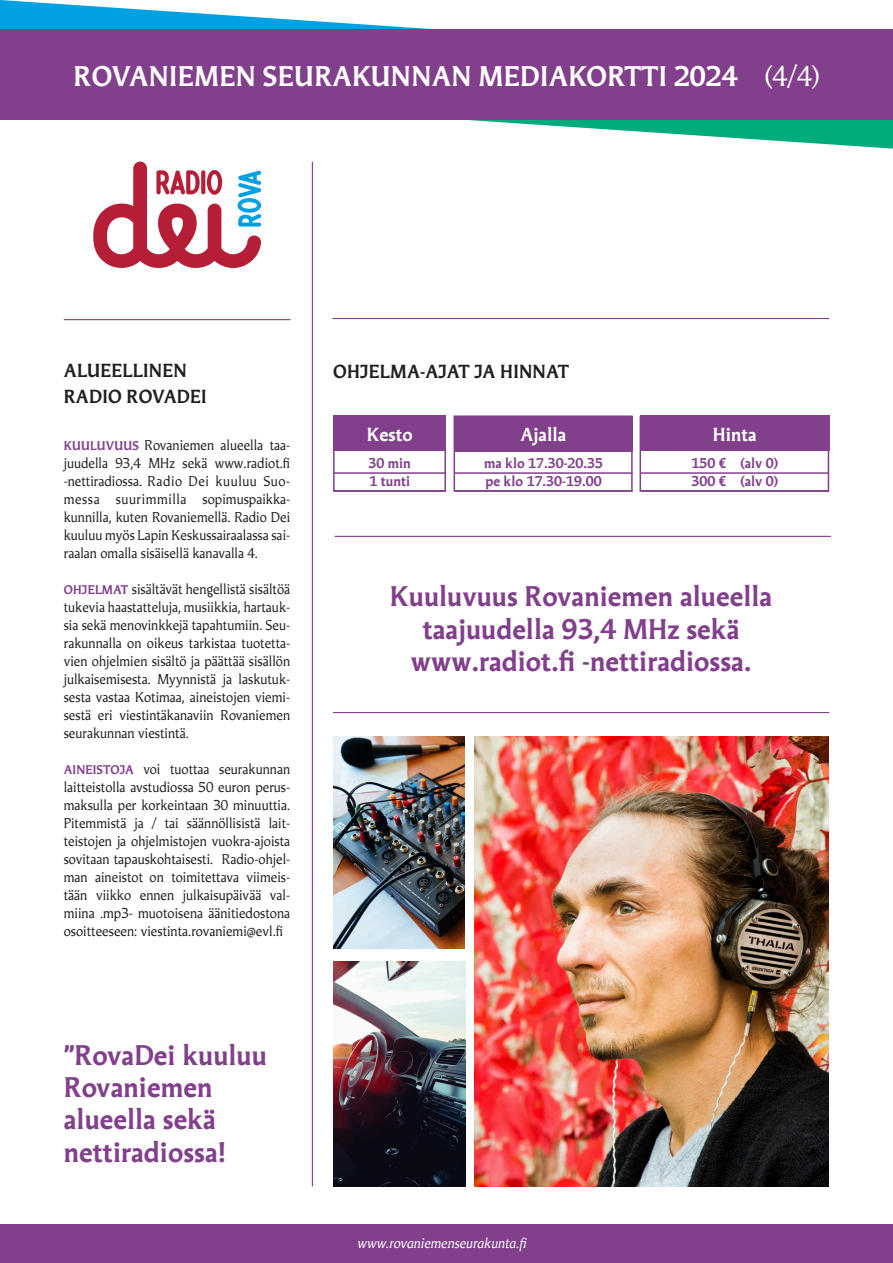
<style>
.page{position:relative;width:893px;height:1263px;background:#fff}
.page>*{position:absolute;margin:0;border:0;box-sizing:border-box;transform-origin:0 0}
.t1{font:700 27px/32.4px "Martti";color:#813f8c}
.t2{font:700 27px "Martti";letter-spacing:.015em;color:#fff}
.t3{font:700 18px/25.5px "Martti";letter-spacing:.015em;color:#231f20}
.t4{font:700 18px "Martti";color:#fff}
.t5{font:13.5px/18px "Martti";color:#231f20;text-align:justify}
.t6{font:700 13.5px/18px "Martti";color:#813f8c}
.t7{font:italic 13.5px "Martti";color:#fff}
.s1{font-weight:400}
.s2{font-weight:700;font-size:12px;color:#813f8c}
</style>
<div class="page">
<svg style="left:0;top:0;width:893px;height:149px"></svg>
<div style="left:0;top:30px;width:893px;height:90px;background:#813f8c"></div>
<div style="left:0;top:1225px;width:893px;height:38px;background:#813f8c"></div>
<hr style="left:312px;top:162px;width:1px;height:1024px;background:#813f8c">
<div style="left:333px;top:415px;width:113px;height:35px;background:#813f8c"></div>
<div style="left:333px;top:416px;width:113px;height:76px;border:2px solid #813f8c"></div>
<div style="left:454px;top:416px;width:179px;height:36px;background:#813f8c"></div>
<div style="left:454px;top:415px;width:179px;height:77px;border:2px solid #813f8c"></div>
<div style="left:640px;top:415px;width:189px;height:35px;background:#813f8c"></div>
<div style="left:639px;top:416px;width:190px;height:76px;border:2px solid #813f8c"></div>
<hr style="left:334px;top:472px;width:112px;height:2px;background:#813f8c">
<hr style="left:334px;top:490px;width:112px;height:2px;background:#813f8c">
<hr style="left:454px;top:472px;width:179px;height:2px;background:#813f8c">
<hr style="left:454px;top:490px;width:179px;height:2px;background:#813f8c">
<hr style="left:640px;top:472px;width:189px;height:2px;background:#813f8c">
<hr style="left:640px;top:490px;width:189px;height:2px;background:#813f8c">
<img style="left:474px;top:736px;width:355px;height:450px">
<img style="left:333px;top:736px;width:132px;height:213px">
<img style="left:334px;top:962px;width:132px;height:224px">
<svg style="left:93px;top:161px;width:169px;height:107px"></svg>
<hr style="left:333px;top:712px;width:496px;height:1px;background:#813f8c">
<hr style="left:335px;top:536px;width:496px;height:1px;background:#813f8c">
<hr style="left:64px;top:319px;width:227px;height:1px;background:#813f8c">
<hr style="left:333px;top:318px;width:496px;height:1px;background:#813f8c">
<h1 class="t2" style="left:73px;top:58px;width:748px">ROVANIEMEN SEURAKUNNAN MEDIAKORTTI 2024 <span class="s1">(4/4)</span></h1>
<h2 class="t3" style="left:64px;top:357px;width:144px">ALUEELLINEN<br>RADIO ROVADEI</h2>
<p class="t5" style="left:64px;top:436px;width:228px"><span class="s2">KUULUVUUS</span> Rovaniemen alueella taa&shy;juudella 93,4 MHz sekä www.radiot.fi -nettiradiossa. Radio Dei kuuluu Suo&shy;messa suurimmilla sopimuspaikka&shy;kunnilla, kuten Rovaniemellä. Radio Dei kuuluu myös Lapin Keskussairaalassa sai&shy;raalan omalla sisäisellä kanavalla 4.</p>
<p class="t5" style="left:64px;top:580px;width:228px"><span class="s2">OHJELMAT</span> sisältävät hengellistä sisältöä tukevia haastatteluja, musiikkia, hartauk&shy;sia sekä menovinkkejä tapahtumiin. Seu&shy;rakunnalla on oikeus tarkistaa tuotetta&shy;vien ohjelmien sisältö ja päättää sisällön julkaisemisesta. Myynnistä ja laskutuk&shy;sesta vastaa Kotimaa, aineistojen viemi&shy;sestä eri viestintäkanaviin Rovaniemen seurakunnan viestintä.</p>
<p class="t5" style="left:64px;top:760px;width:228px"><span class="s2">AINEISTOJA</span> voi tuottaa seurakunnan laitteistolla avstudiossa 50 euron perus&shy;maksulla per korkeintaan 30 minuuttia.<br>Pitemmistä ja / tai säännöllisistä lait&shy;teistojen ja ohjelmistojen vuokra-ajoista sovitaan tapauskohtaisesti. Radio-ohjel&shy;man aineistot on toimitettava viimeis&shy;tään viikko ennen julkaisupäivää val&shy;miina .mp3- muotoisena äänitiedostona osoitteeseen: viestinta.rovaniemi@evl.fi</p>
<h1 class="t1" style="left:64px;top:1038px;width:205px">”RovaDei kuuluu<br>Rovaniemen alueella sekä nettiradiossa!</h1>
<h2 class="t3" style="left:333px;top:358px;width:237px">OHJELMA-AJAT JA HINNAT</h2>
<h2 class="t4" style="left:367px;top:422px;width:47px">Kesto</h2>
<p class="t6" style="left:369px;top:454px;width:44px">30 min<br>1 tunti</p>
<h2 class="t4" style="left:521px;top:422px;width:47px">Ajalla</h2>
<p class="t6" style="left:484px;top:454px;width:121px">ma klo 17.30-20.35 pe klo 17.30-19.00</p>
<h2 class="t4" style="left:713px;top:422px;width:45px">Hinta</h2>
<p class="t6" style="left:692px;top:454px;width:88px">150 € (alv 0)<br>300 € (alv 0)</p>
<h1 class="t1" style="left:390px;top:580px;width:384px;text-align:center">Kuuluvuus Rovaniemen alueella taajuudella 93,4 MHz sekä www.radiot.fi -nettiradiossa.</h1>
<p class="t7" style="left:358px;top:1234px;width:171px">www.rovaniemenseurakunta.fi</p>
</div>
